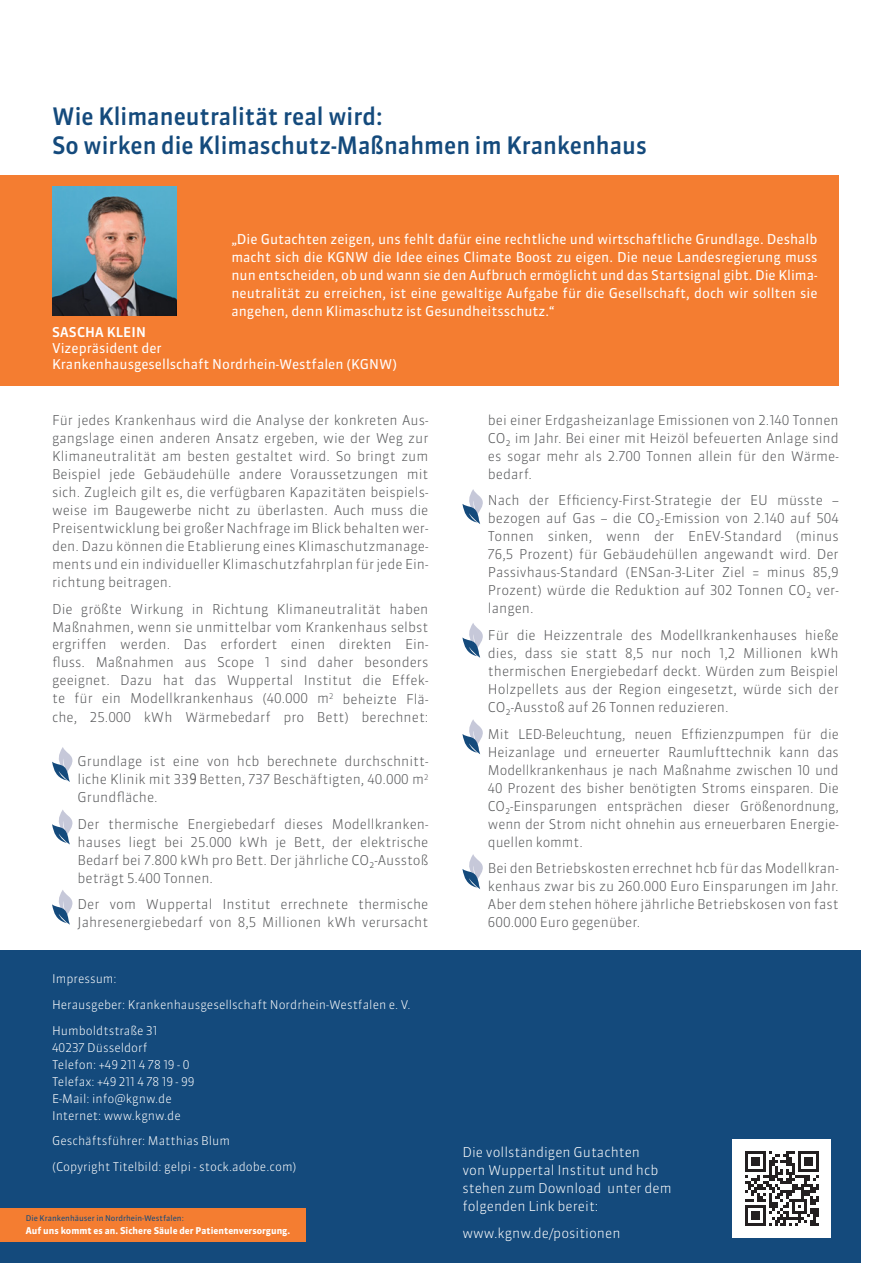
<style>
.page{position:relative;width:893px;height:1263px;background:#fff}
.page>*{position:absolute;margin:0;border:0;box-sizing:border-box;transform-origin:0 0}
.t1{font:500 24px/28.8px "Sanuk OT";color:#144a7c;scale:.96 1}
.t2{font:300 13.5px/18px "Sanuk OT";color:#57585a;text-align:justify}
.t3{font:13.5px/18px "Sanuk OT";color:#fff;text-align:justify}
.t4{font:300 13.5px/18px "Sanuk OT";color:#fff}
.t5{font:500 13.5px "Sanuk OT";letter-spacing:.01em;color:#fff}
.t6{font:300 12px/17.1px "Sanuk OT";color:#fff}
.t7{font:700 9.3px "Sanuk OT";color:#fff}
.t8{font:7.95px "Sanuk OT";color:#144a7c}
</style>
<div class="page">
<div style="left:0;top:950px;width:860px;height:313px;background:#144a7c"></div>
<div style="left:0;top:1208px;width:306px;height:34px;background:#f47d31"></div>
<div style="left:733px;top:1139px;width:98px;height:99px;background:#fff"></div>
<svg style="left:745px;top:1151px;width:74px;height:75px"></svg>
<div style="left:0;top:175px;width:839px;height:211px;background:#f47d31"></div>
<img style="left:52px;top:187px;width:125px;height:128px">
<svg style="left:52px;top:747px;width:21px;height:35px"></svg>
<svg style="left:462px;top:489px;width:21px;height:35px"></svg>
<svg style="left:462px;top:623px;width:21px;height:35px"></svg>
<svg style="left:462px;top:719px;width:21px;height:35px"></svg>
<svg style="left:462px;top:854px;width:21px;height:35px"></svg>
<svg style="left:52px;top:810px;width:21px;height:34px"></svg>
<svg style="left:52px;top:890px;width:21px;height:35px"></svg>
<img style="left:189px;top:773px;width:7px;height:12px">
<h1 class="t1" style="left:52px;top:102px;width:621px">Wie Klimaneutralität real wird:<br>So wirken die Klimaschutz-Maßnahmen im Krankenhaus</h1>
<p class="t3" style="left:231px;top:230px;width:588px">„Die Gutachten zeigen, uns fehlt dafür eine rechtliche und wirtschaftliche Grundlage. Deshalb macht sich die KGNW die Idee eines Climate Boost zu eigen. Die neue Landesregierung muss nun entscheiden, ob und wann sie den Aufbruch ermöglicht und das Startsignal gibt. Die Klima&shy;neutralität zu erreichen, ist eine gewaltige Aufgabe für die Gesellschaft, doch wir sollten sie angehen, denn Klimaschutz ist Gesundheitsschutz.“</p>
<p class="t5" style="left:52px;top:324px;width:95px">SASCHA KLEIN</p>
<p class="t3" style="left:52px;top:340px;width:347px;line-height:16.2px">Vizepräsident der<br>Krankenhausgesellschaft Nordrhein-Westfalen (KGNW)</p>
<p class="t2" style="left:52px;top:411px;width:378px">Für jedes Krankenhaus wird die Analyse der konkreten Aus&shy;gangslage einen anderen Ansatz ergeben, wie der Weg zur Klimaneutralität am besten gestaltet wird. So bringt zum Beispiel jede Gebäudehülle andere Voraussetzungen mit sich. Zugleich gilt es, die verfügbaren Kapazitäten beispiels&shy;weise im Baugewerbe nicht zu überlasten. Auch muss die Preisentwicklung bei großer Nachfrage im Blick behalten wer&shy;den. Dazu können die Etablierung eines Klimaschutzmanage&shy;ments und ein individueller Klimaschutzfahrplan für jede Ein&shy;richtung beitragen.</p>
<p class="t2" style="left:52px;top:600px;width:378px">Die größte Wirkung in Richtung Klimaneutralität haben Maßnahmen, wenn sie unmittelbar vom Krankenhaus selbst ergriffen werden. Das erfordert einen direkten Ein&shy;fluss. Maßnahmen aus Scope 1 sind daher besonders geeignet. Dazu hat das Wuppertal Institut die Effek&shy;te für ein Modellkrankenhaus (40.000 m<sup>2</sup> beheizte Flä&shy;che, 25.000 kWh Wärmebedarf pro Bett) berechnet:</p>
<p class="t2" style="left:78px;top:752px;width:352px">Grundlage ist eine von hcb berechnete durchschnitt&shy;liche Klinik mit 337 Betten, 737 Beschäftigten, 40.000 m<sup>2<br></sup>Grundfläche.</p>
<p class="t2" style="left:78px;top:815px;width:352px">Der thermische Energiebedarf dieses Modellkranken&shy;hauses liegt bei 25.000 kWh je Bett, der elektrische Bedarf bei 7.800 kWh pro Bett. Der jährliche CO₂-Ausstoß beträgt 5.400 Tonnen.</p>
<p class="t2" style="left:78px;top:895px;width:352px">Der vom Wuppertal Institut errechnete thermische<br>Jahresenergiebedarf von 8,5 Millionen kWh verursacht</p>
<p class="t6" style="left:52px;top:966px;width:360px;line-height:25.5px">Impressum:<br>Herausgeber: Krankenhausgesellschaft Nordrhein-Westfalen e. V.<br>Humboldtstraße 31</p>
<p class="t6" style="left:52px;top:1039px;width:144px">40237 Düsseldorf<br>Telefon: +49 211 4 78 19 - 0<br>Telefax: +49 211 4 78 19 - 99<br>E-Mail: info@kgnw.de<br>Internet: www.kgnw.de</p>
<p class="t6" style="left:52px;top:1128px;width:246px;line-height:25.5px">Geschäftsführer: Matthias Blum<br>(Copyright Titelbild: gelpi - stock.adobe.com)</p>
<p class="t8" style="left:26px;top:1213px;width:159px">Die Krankenhäuser in Nordrhein-Westfalen:</p>
<p class="t7" style="left:26px;top:1224px;width:266px">Auf uns kommt es an. Sichere Säule der Patientenversorgung.</p>
<p class="t2" style="left:488px;top:411px;width:352px">bei einer Erdgasheizanlage Emissionen von 2.140 Tonnen CO₂ im Jahr. Bei einer mit Heizöl befeuerten Anlage sind es sogar mehr als 2.700 Tonnen allein für den Wärme&shy;bedarf.</p>
<p class="t2" style="left:488px;top:492px;width:352px">Nach der Efficiency-First-Strategie der EU müsste – bezogen auf Gas – die CO₂-Emission von 2.140 auf 504<br>Tonnen sinken, wenn der EnEV-Standard (minus 76,5 Prozent) für Gebäudehüllen angewandt wird. Der Passivhaus-Standard (ENSan-3-Liter Ziel = minus 85,9<br>Prozent) würde die Reduktion auf 302 Tonnen CO₂ ver&shy;langen.</p>
<p class="t2" style="left:488px;top:626px;width:352px">Für die Heizzentrale des Modellkrankenhauses hieße dies, dass sie statt 8,5 nur noch 1,2 Millionen kWh thermischen Energiebedarf deckt. Würden zum Beispiel Holzpellets aus der Region eingesetzt, würde sich der CO₂-Ausstoß auf 26 Tonnen reduzieren.</p>
<p class="t2" style="left:488px;top:725px;width:352px">Mit LED-Beleuchtung, neuen Effizienzpumpen für die Heizanlage und erneuerter Raumlufttechnik kann das Modellkrankenhaus je nach Maßnahme zwischen 10 und 40 Prozent des bisher benötigten Stroms einsparen. Die CO₂-Einsparungen entsprächen dieser Größenordnung, wenn der Strom nicht ohnehin aus erneuerbaren Energie&shy;quellen kommt.</p>
<p class="t2" style="left:488px;top:859px;width:352px">Bei den Betriebskosten errechnet hcb für das Modellkran&shy;kenhaus zwar bis zu 260.000 Euro Einsparungen im Jahr.<br>Aber dem stehen höhere jährliche Betriebskosen von fast 600.000 Euro gegenüber.</p>
<p class="t4" style="left:462px;top:1143px;width:211px">Die vollständigen Gutachten<br>von Wuppertal Institut und hcb stehen zum Download unter dem folgenden Link bereit:</p>
<p class="t4" style="left:462px;top:1224px;width:160px">www.kgnw.de/positionen</p>
</div>
